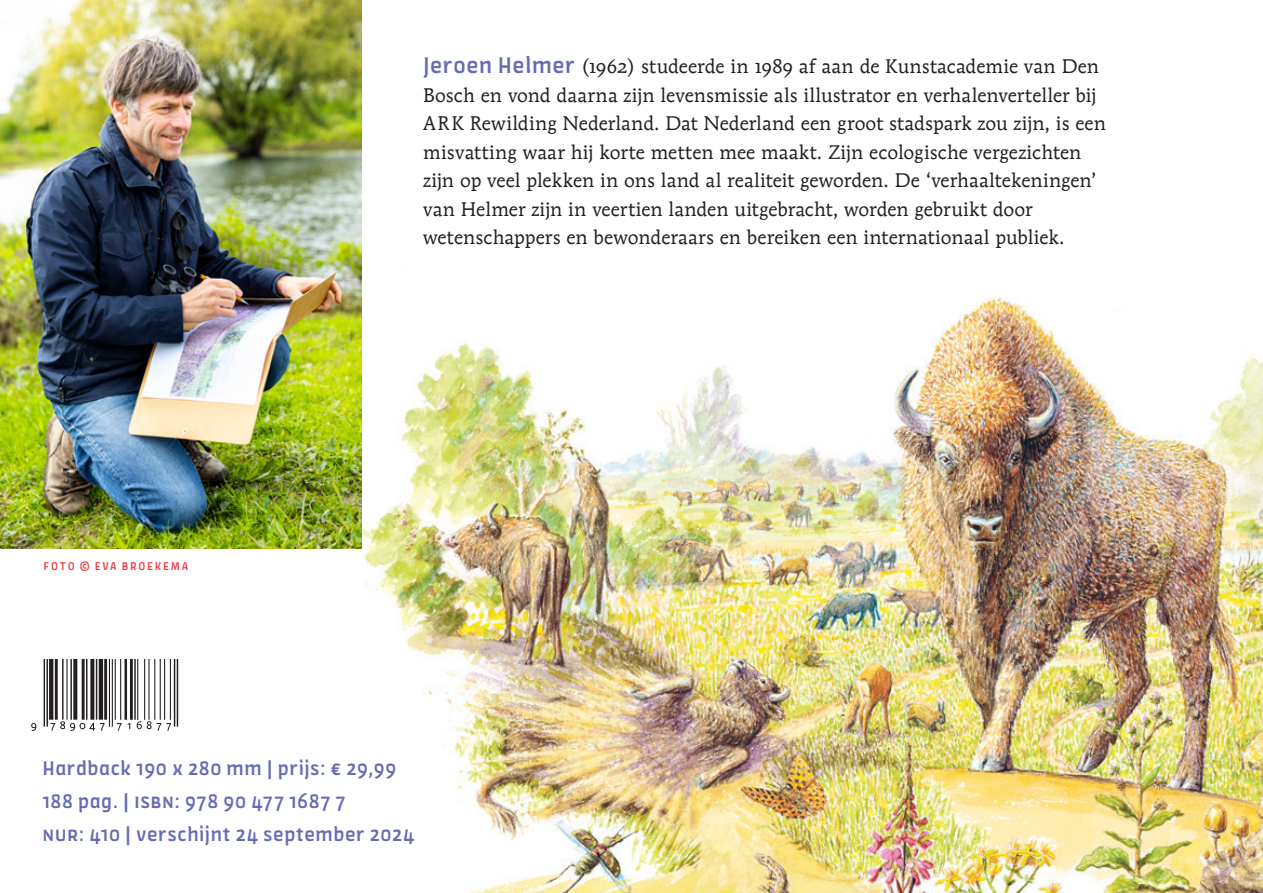
<style>
.page{position:relative;width:1263px;height:893px;background:#fff}
.page>*{position:absolute;margin:0;border:0;box-sizing:border-box;transform-origin:0 0}
.t1{font:500 21px/33px "Amman Sans Pro";letter-spacing:.025em;color:#666cb2}
.t2{font:19.5px/28.5px "Mendoza Roman Book Os F";letter-spacing:.005em;color:#231f20}
.t3{font:500 12px "Amman Sans Pro";letter-spacing:.14em;color:#ed3b3e}
.s1{font-family:"Amman Sans Pro";font-weight:500;font-size:24px;color:#666cb2}
.s2{font-family:"Mendoza Roman Book SC"}
</style>
<div class="page">
<img style="left:361px;top:245px;width:902px;height:648px">
<img style="left:0;top:0;width:361px;height:549px">
<img style="left:31px;top:659px;width:148px;height:71px">
<p class="t2" style="left:423px;top:52px;width:684px"><span class="s1">Jeroen Helmer</span> (1962) studeerde in 1989 af aan de Kunstacademie van Den Bosch en vond daarna zijn levensmissie als illustrator en verhalenverteller bij <span class="s2">ARK</span> Rewilding Nederland. Dat Nederland een groot stadspark zou zijn, is een misvatting waar hij korte metten mee maakt. Zijn ecologische vergezichten zijn op veel plekken in ons land al realiteit geworden. De ‘verhaaltekeningen’ van Helmer zijn in veertien landen uitgebracht, worden gebruikt door wetenschappers en bewonderaars en bereiken een internationaal publiek.</p>
<p class="t3" style="left:44px;top:558px;width:146px">FOTO © EVA BROEKEMA</p>
<p class="t1" style="left:43px;top:752px;width:374px">Hardback 190 x 280 mm | prijs: € 29,99<br>188 pag. | isbn: 978 90 477 1687 7<br>nur: 410 | verschijnt 24 september 2024</p>
</div>
